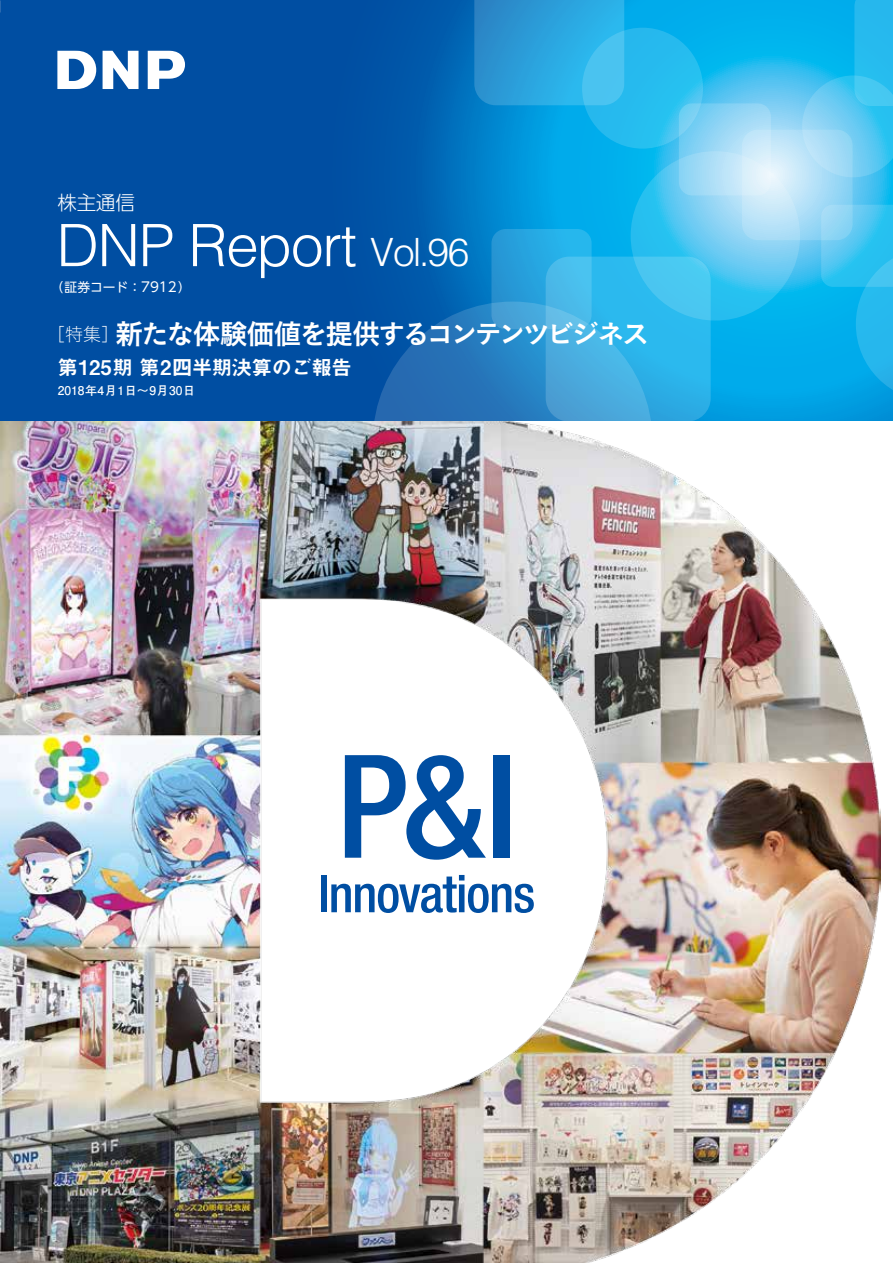
<style>
.page{position:relative;width:893px;height:1263px;background:#fff}
.page>*{position:absolute;margin:0;border:0;box-sizing:border-box;transform-origin:0 0}
.t1{font:300 58.5px "Helvetica LT Std";letter-spacing:-.02em;color:#fff}
.t2{font:27px "Koburina Go Std W6";letter-spacing:-.105em;color:#fff}
.t3{font:20.25px "Midashi Go Pro MB31";letter-spacing:-.015em;color:#fff}
.t4{font:300 19.5px "UD Shin Go Pro";color:#fff}
.t5{font:12.75px "UD Shin Go Pro";color:#fff}
.t6{font:700 12px "Futo Go B101 Pro";letter-spacing:.05em;color:#fff}
.s1{font-size:39px}
.s2{font-size:13.5px}
.s3{font-family:"Hira Kaku Std W1";font-size:18px}
.s4{font-family:"Hira Kaku Pro W6"}
</style>
<div class="page">
<img style="left:0;top:421px;width:880px;height:842px">
<svg style="left:0;top:0;width:893px;height:421px;background:#0264b3"></svg>
<svg style="left:631px;top:151px;width:169px;height:170px;background:#57c8f2"></svg>
<svg style="left:742px;top:130px;width:111px;height:110px;background:#b8e2f8"></svg>
<svg style="left:821px;top:205px;width:72px;height:196px;background:#28b9ed"></svg>
<svg style="left:373px;top:257px;width:338px;height:164px;background:#288fcd"></svg>
<svg style="left:679px;top:103px;width:92px;height:92px;background:#a9ddf6"></svg>
<svg style="left:491px;top:229px;width:101px;height:100px;background:#37abe1"></svg>
<svg style="left:802px;top:0;width:91px;height:177px;background:#44c3f0"></svg>
<svg style="left:474px;top:0;width:150px;height:105px;background:#2aa0db"></svg>
<svg style="left:582px;top:28px;width:121px;height:121px;background:#32beef"></svg>
<svg style="left:57px;top:51px;width:39px;height:38px"></svg>
<svg style="left:103px;top:51px;width:36px;height:38px"></svg>
<svg style="left:148px;top:51px;width:37px;height:38px"></svg>
<div style="left:321px;top:875px;width:6px;height:37px;background:#004ea2"></div>
<svg style="left:345px;top:755px;width:141px;height:105px"></svg>
<div style="left:493px;top:755px;width:17px;height:103px;background:#004ea2"></div>
<svg style="left:331px;top:875px;width:203px;height:38px"></svg>
<svg style="left:0;top:0;width:1px;height:68px"></svg>
<p class="t4" style="left:57px;top:187px;width:79px">株主通信</p>
<h1 class="t1" style="left:57px;top:209px;width:414px">DNP Report <span class="s1">Vol.96</span></h1>
<p class="t5" style="left:51px;top:277px;width:142px">（証券コード：<span class="s2">7912</span>）</p>
<p class="t2" style="left:47px;top:313px;width:603px"><span class="s3">［特集］</span><span class="s4">新</span>たな<span class="s4">体験価値</span>を<span class="s4">提供</span>するコンテンツビジネス</p>
<p class="t3" style="left:58px;top:351px;width:296px">第125期 第2四半期決算のご報告</p>
<p class="t6" style="left:58px;top:381px;width:139px">2018年4月1日〜9月30日</p>
</div>
